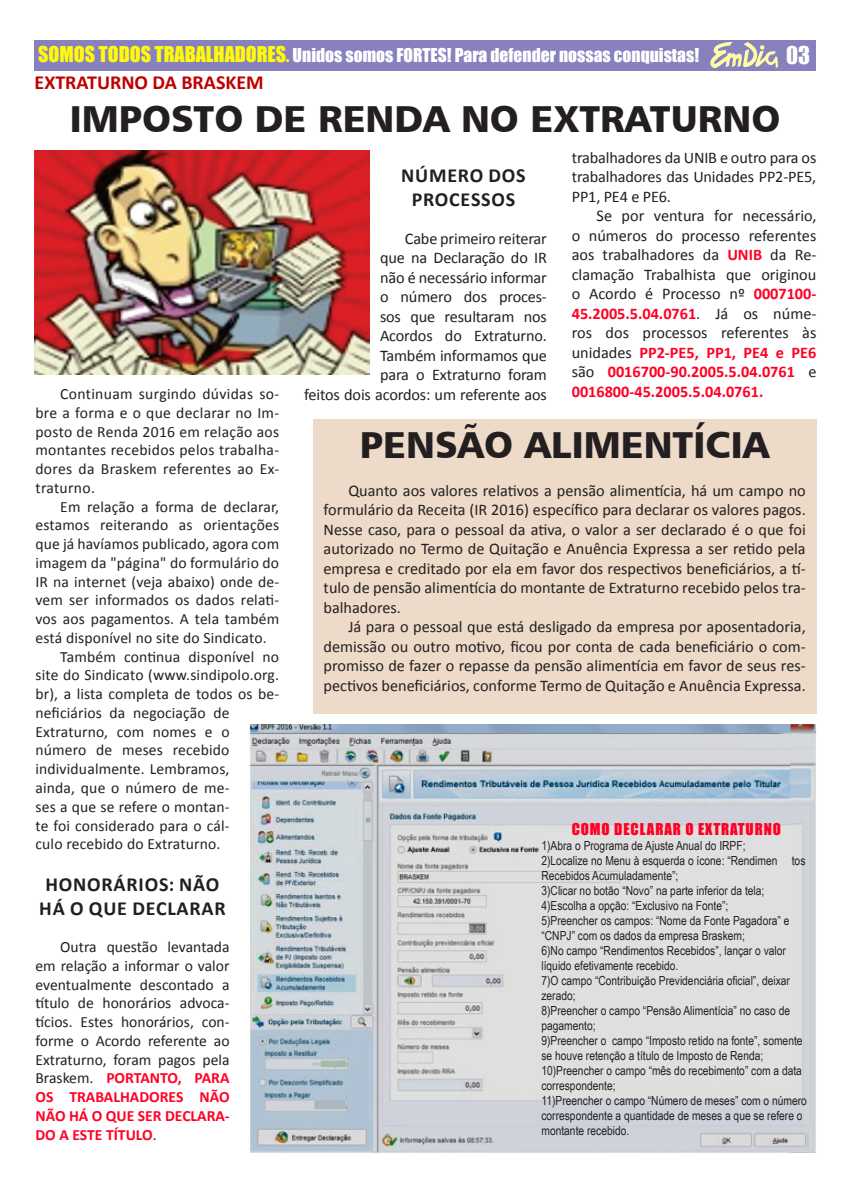
<style>
.page{position:relative;width:851px;height:1177px;background:#fff}
.page>*{position:absolute;margin:0;border:0;box-sizing:border-box;transform-origin:0 0}
.Titulos{font:37.5px "Humanist 777 BT Black B";color:#231f20}
.Entretítulos{font:37.5px "Humanist 777 BT Black B";color:#231f20}
.t1{font:22.5px "Impact";color:#fff}
.Entretítulos-2{font:700 20px "Calibri";letter-spacing:.04em;color:#231f20}
.Texto{font:700 20px "Calibri";color:#c00000}
.Texto-2{font:700 20px/24px "Calibri";letter-spacing:.04em;color:#231f20;text-align:center}
.t2{font:17.5px "Impact";color:#fff}
.Texto-3{font:16.25px/19.5px "Calibri";letter-spacing:-.01em;color:#231f20;text-align:justify}
.Texto-4{font:15.62px/18.8px "Calibri";letter-spacing:.01em;color:#231f20;text-align:justify}
.Texto-5{font:15px "Impact";letter-spacing:.06em;color:#ff0025}
.Texto-6{font:12.5px/15px "Arial Narrow";color:#231f20}
.s1{font-size:20px;color:#fffa0a}
.s2{color:#fffa0a}
.s3{font-weight:700;color:#ff0025}
</style>
<div class="page">
<div style="left:35px;top:40px;width:781px;height:30px;background:#8781bd"></div>
<svg style="left:710px;top:42px;width:67px;height:26px"></svg>
<img style="left:248px;top:725px;width:568px;height:427px">
<img style="left:35px;top:151px;width:334px;height:223px">
<div style="left:313px;top:419px;width:503px;height:295px;background:#eddac8"></div>
<p class="t2" style="left:38px;top:41px;width:662px"><span class="s1">SOMOS TODOS TRABALHADORES</span><span class="s2">.</span> Unidos somos FORTES! Para defender nossas conquistas!</p>
<p class="t1" style="left:786px;top:38px;width:25px">03</p>
<p class="Texto" style="left:35px;top:70px;width:230px">EXTRATURNO DA BRASKEM</p>
<p class="Titulos" style="left:70px;top:95px;width:712px">IMPOSTO DE RENDA NO EXTRATURNO</p>
<p class="Texto-2" style="left:401px;top:163px;width:126px">NÚMERO DOS<br>PROCESSOS</p>
<p class="Texto-3" style="left:304px;top:229px;width:244px;text-align:right">Cabe primeiro reiterar<br>que na Declaração do IR<br>não é necessário informar<br>o número dos proces-<br>sos que resultaram nos<br>Acordos do Extraturno.<br>Também informamos que<br>para o Extraturno foram<br>feitos dois acordos: um referente aos</p>
<p class="Texto-3" style="left:571px;top:148px;width:246px">trabalhadores da UNIB e outro para os trabalhadores das Unidades PP2-PE5, PP1, PE4 e PE6.</p>
<p class="Texto-3" style="left:571px;top:206px;width:246px;text-indent:25px">Se por ventura for necessário, o números do processo referentes aos trabalhadores da <span class="s3">UNIB</span> da Re&shy;clamação Trabalhista que originou o Acordo é Processo nº <span class="s3">0007100- 45.2005.5.04.0761</span>. Já os núme&shy;ros dos processos referentes às unidades <span class="s3">PP2-PE5, PP1, PE4 e PE6 </span>são <span class="s3">0016700-90.2005.5.04.0761</span> e <span class="s3">0016800-45.2005.5.04.0761.</span></p>
<p class="Entretítulos" style="left:360px;top:421px;width:411px">PENSÃO ALIMENTÍCIA</p>
<p class="Texto-3" style="left:323px;top:480px;width:483px;text-indent:25px">Quanto aos valores relativos a pensão alimentícia, há um campo no formulário da Receita (IR 2016) específico para declarar os valores pagos.<br>Nesse caso, para o pessoal da ativa, o valor a ser declarado é o que foi autorizado no Termo de Quitação e Anuência Expressa a ser retido pela empresa e creditado por ela em favor dos respectivos beneficiários, a tí&shy;tulo de pensão alimentícia do montante de Extraturno recebido pelos tra&shy;balhadores.</p>
<p class="Texto-3" style="left:323px;top:617px;width:483px;text-indent:25px">Já para o pessoal que está desligado da empresa por aposentadoria, demissão ou outro motivo, ficou por conta de cada beneficiário o com&shy;promisso de fazer o repasse da pensão alimentícia em favor de seus res&shy;pectivos beneficiários, conforme Termo de Quitação e Anuência Expressa.</p>
<p class="Texto-4" style="left:35px;top:384px;width:245px;text-indent:25px">Continuam surgindo dúvidas so&shy;bre a forma e o que declarar no Im&shy;posto de Renda 2016 em relação aos montantes recebidos pelos trabalha&shy;dores da Braskem referentes ao Ex&shy;traturno.</p>
<p class="Texto-4" style="left:35px;top:497px;width:245px;text-indent:25px">Em relação a forma de declarar, estamos reiterando as orientações que já havíamos publicado, agora com imagem da "página" do formulário do IR na internet (veja abaixo) onde de&shy;vem ser informados os dados relati&shy;vos aos pagamentos. A tela também está disponível no site do Sindicato.</p>
<p class="Texto-4" style="left:35px;top:647px;width:245px;text-align:left;text-indent:25px">Também continua disponível no site do Sindicato (www.sindipolo.org. br), a lista completa de todos os be&shy;neficiários da negociação de<br>Extraturno, com nomes e o número de meses recebido individualmente. Lembramos,<br>ainda, que o número de me-<br>ses a que se refere o montan-<br>te foi considerado para o cál-<br>culo recebido do Extraturno.</p>
<p class="Entretítulos-2" style="left:46px;top:871px;width:175px">HONORÁRIOS: NÃO</p>
<p class="Entretítulos-2" style="left:39px;top:895px;width:188px">HÁ O QUE DECLARAR</p>
<p class="Texto-4" style="left:35px;top:937px;width:196px;text-indent:25px">Outra questão levantada em relação a informar o valor eventualmente descontado a título de honorários advoca&shy;tícios. Estes honorários, con&shy;forme o Acordo referente ao Extraturno, foram pagos pela Braskem. <span class="s3">PORTANTO, PARA OS TRABALHADORES NÃO NÃO HÁ O QUE SER DECLARA-DO A ESTE TÍTULO</span>.</p>
<p class="Texto-5" style="left:571px;top:817px;width:211px">COMO DECLARAR O EXTRATURNO</p>
<p class="Texto-6" style="left:541px;top:837px;width:205px">1)Abra o Programa de Ajuste Anual do IRPF;</p>
<p class="Texto-6" style="left:541px;top:852px;width:265px">2)Localize no Menu à esquerda o ícone: “Rendimen tos<br>Recebidos Acumuladamente”;</p>
<p class="Texto-6" style="left:541px;top:882px;width:224px">3)Clicar no botão “Novo” na parte inferior da tela;</p>
<p class="Texto-6" style="left:541px;top:897px;width:188px">4)Escolha a opção: “Exclusivo na Fonte”;</p>
<p class="Texto-6" style="left:541px;top:912px;width:249px">5)Preencher os campos: “Nome da Fonte Pagadora” e “CNPJ” com os dados da empresa Braskem;</p>
<p class="Texto-6" style="left:541px;top:942px;width:246px">6)No campo “Rendimentos Recebidos”, lançar o valor líquido efetivamente recebido.</p>
<p class="Texto-6" style="left:541px;top:972px;width:250px">7)O campo “Contribuição Previdenciária oficial”, deixar zerado;</p>
<p class="Texto-6" style="left:541px;top:1002px;width:250px">8)Preencher o campo “Pensão Alimentícia” no caso de pagamento;</p>
<p class="Texto-6" style="left:541px;top:1032px;width:262px">9)Preencher o campo “Imposto retido na fonte”, somente se houve retenção a título de Imposto de Renda;</p>
<p class="Texto-6" style="left:541px;top:1062px;width:262px">10)Preencher o campo “mês do recebimento” com a data correspondente;</p>
<p class="Texto-6" style="left:541px;top:1092px;width:267px">11)Preencher o campo “Número de meses” com o número correspondente a quantidade de meses a que se refere o montante recebido.</p>
</div>
